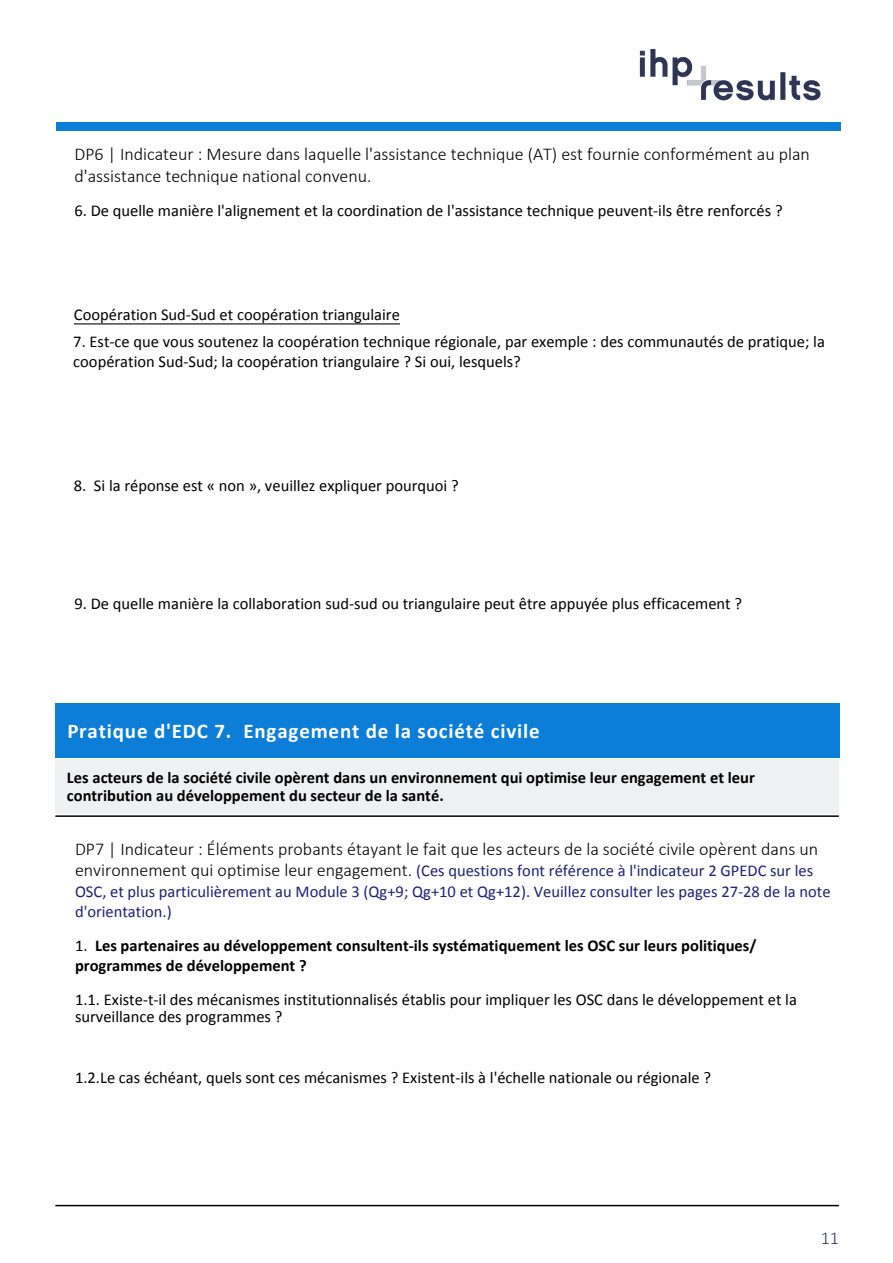
<style>
.page{position:relative;width:893px;height:1263px;background:#fff}
.page>*{position:absolute;margin:0;border:0;box-sizing:border-box;transform-origin:0 0}
.t1{font:700 21px "Calibri";letter-spacing:.04em;color:#fff}
.t2{font:300 18px/21.6px "Calibri";color:#000}
.t3{font:300 18px "Calibri";color:#2d3658}
.t4{font:16.5px/19.8px "Calibri";color:#000}
.t5{font:700 16.5px/18.1px "Calibri";color:#000}
.t6{font:16.5px/20.1px "Calibri";color:#1f2072}
.s1{font-weight:300;font-size:18px;color:#000}
.s2{font-weight:400}
</style>
<div class="page">
<img style="left:639px;top:49px;width:182px;height:52px">
<div style="left:55px;top:759px;width:783px;height:54px;background:#eef1f2"></div>
<div style="left:56px;top:122px;width:785px;height:9px;background:#0c7ed8"></div>
<hr style="left:74px;top:323px;width:326px;height:1px;background:#000">
<div style="left:55px;top:703px;width:785px;height:55px;background:#0c7ed8"></div>
<hr style="left:55px;top:815px;width:784px;height:2px;background:#000">
<hr style="left:55px;top:1205px;width:784px;height:1px;background:#000">
<p class="t2" style="left:75px;top:142px;width:737px">DP6 | Indicateur : Mesure dans laquelle l'assistance technique (AT) est fournie conformément au plan d'assistance technique national convenu.</p>
<p class="t4" style="left:75px;top:201px;width:710px">6. De quelle manière l'alignement et la coordination de l'assistance technique peuvent-ils être renforcés ?</p>
<p class="t4" style="left:74px;top:305px;width:327px">Coopération Sud-Sud et coopération triangulaire</p>
<p class="t4" style="left:73px;top:332px;width:753px">7. Est-ce que vous soutenez la coopération technique régionale, par exemple : des communautés de pratique; la coopération Sud-Sud; la coopération triangulaire ? Si oui, lesquels?</p>
<p class="t4" style="left:74px;top:476px;width:386px">8. Si la réponse est « non », veuillez expliquer pourquoi ?</p>
<p class="t4" style="left:75px;top:594px;width:669px">9. De quelle manière la collaboration sud-sud ou triangulaire peut être appuyée plus efficacement ?</p>
<p class="t1" style="left:67px;top:717px;width:474px">Pratique d'EDC 7. Engagement de la société civile</p>
<p class="t5" style="left:67px;top:769px;width:689px">Les acteurs de la société civile opèrent dans un environnement qui optimise leur engagement et leur contribution au développement du secteur de la santé.</p>
<p class="t2" style="left:75px;top:837px;width:745px">DP7 | Indicateur : Éléments probants étayant le fait que les acteurs de la société civile opèrent dans un</p>
<p class="t6" style="left:75px;top:861px;width:757px"><span class="s1">environnement qui optimise leur engagement.</span> (Ces questions font référence à l'indicateur 2 GPEDC sur les<br>OSC, et plus particulièrement au Module 3 (Qg+9; Qg+10 et Qg+12). Veuillez consulter les pages 27-28 de la note d'orientation.)</p>
<p class="t5" style="left:75px;top:935px;width:683px;line-height:19.8px"><span class="s2">1.</span> Les partenaires au développement consultent-ils systématiquement les OSC sur leurs politiques/ programmes de développement ?</p>
<p class="t4" style="left:75px;top:991px;width:723px;line-height:16.5px">1.1. Existe-t-il des mécanismes institutionnalisés établis pour impliquer les OSC dans le développement et la surveillance des programmes ?</p>
<p class="t4" style="left:75px;top:1068px;width:637px">1.2.Le cas échéant, quels sont ces mécanismes ? Existent-ils à l'échelle nationale ou régionale ?</p>
<p class="t3" style="left:821px;top:1227px;width:20px">11</p>
</div>
